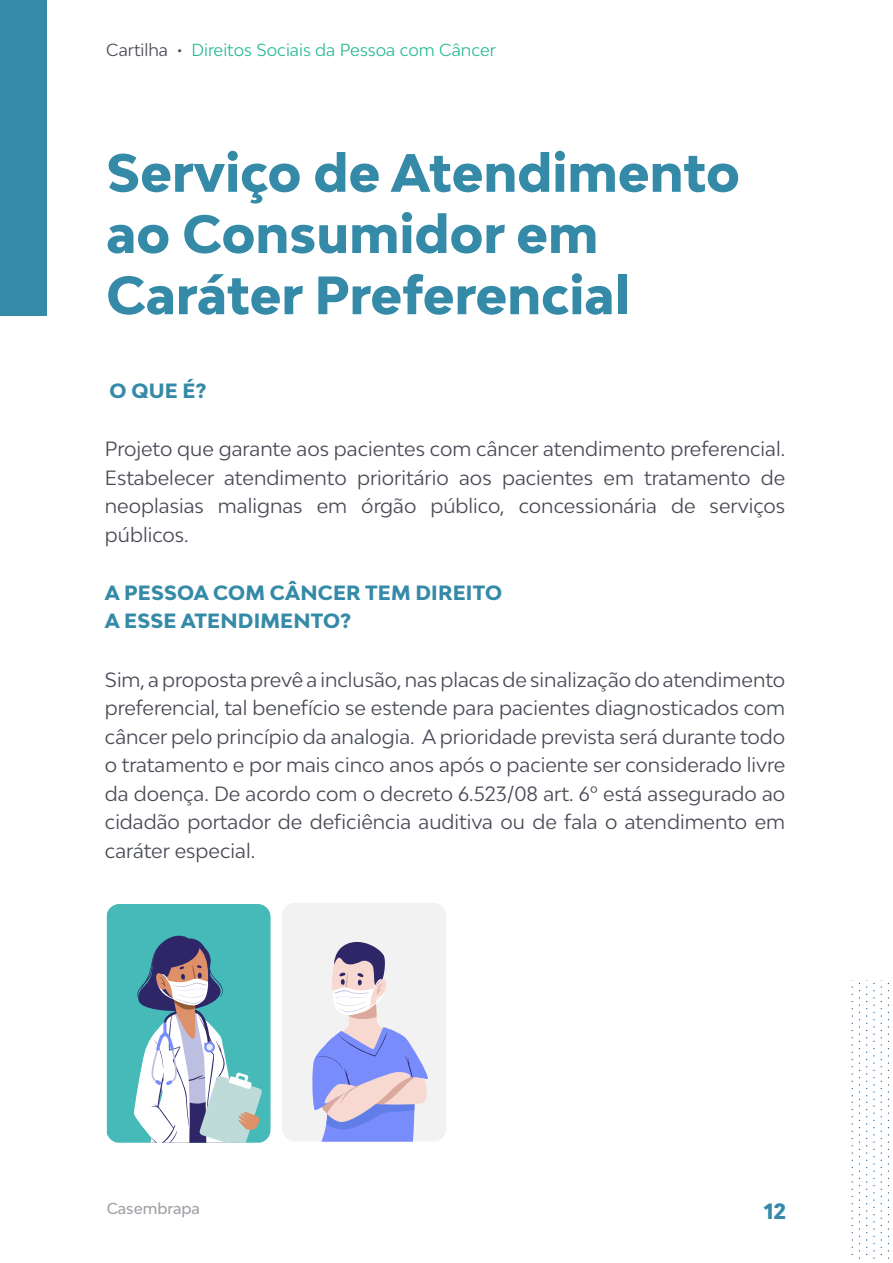
<style>
.page{position:relative;width:893px;height:1263px;background:#fff}
.page>*{position:absolute;margin:0;border:0;box-sizing:border-box;transform-origin:0 0}
.t1{font:800 51px/61.2px "Bw Modelica";color:#358aa8}
.t2{font:800 21px "Bw Modelica";color:#358aa8}
.Texto{font:19.5px/28.5px "Bw Modelica";color:#484b55;text-align:justify}
.Texto-2{font:800 19.5px/28.5px "Bw Modelica";letter-spacing:.01em;color:#358aa8}
.t3{font:16.5px "Bw Modelica";color:#2cbb96}
.t4{font:500 15px "Bw Modelica";color:#484b55}
.s1{color:#484b55}
</style>
<div class="page">
<div style="left:0;top:0;width:47px;height:315px;background:#358aa8"></div>
<svg style="left:107px;top:904px;width:164px;height:239px"></svg>
<svg style="left:282px;top:903px;width:164px;height:239px"></svg>
<p class="t3" style="left:106px;top:39px;width:391px"><span class="s1">Cartilha •</span> Direitos Sociais da Pessoa com Câncer</p>
<p class="t1" style="left:106px;top:141px;width:635px">Serviço de Atendimento ao Consumidor em<br>Caráter Preferencial</p>
<p class="Texto-2" style="left:110px;top:376px;width:98px">O QUE É?</p>
<p class="Texto" style="left:105px;top:434px;width:682px">Projeto que garante aos pacientes com câncer atendimento preferencial.<br>Estabelecer atendimento prioritário aos pacientes em tratamento de neoplasias malignas em órgão público, concessionária de serviços públicos.</p>
<p class="Texto-2" style="left:105px;top:578px;width:399px">A PESSOA COM CÂNCER TEM DIREITO<br>A ESSE ATENDIMENTO?</p>
<p class="Texto" style="left:105px;top:665px;width:682px">Sim, a proposta prevê a inclusão, nas placas de sinalização do atendimento preferencial, tal benefício se estende para pacientes diagnosticados com câncer pelo princípio da analogia. A prioridade prevista será durante todo o tratamento e por mais cinco anos após o paciente ser considerado livre da doença. De acordo com o decreto 6.523/08 art. 6º está assegurado ao cidadão portador de deficiência auditiva ou de fala o atendimento em caráter especial.</p>
<p class="t4" style="left:106px;top:1199px;width:95px">Casembrapa</p>
<p class="t2" style="left:764px;top:1197px;width:24px">12</p>
</div>
